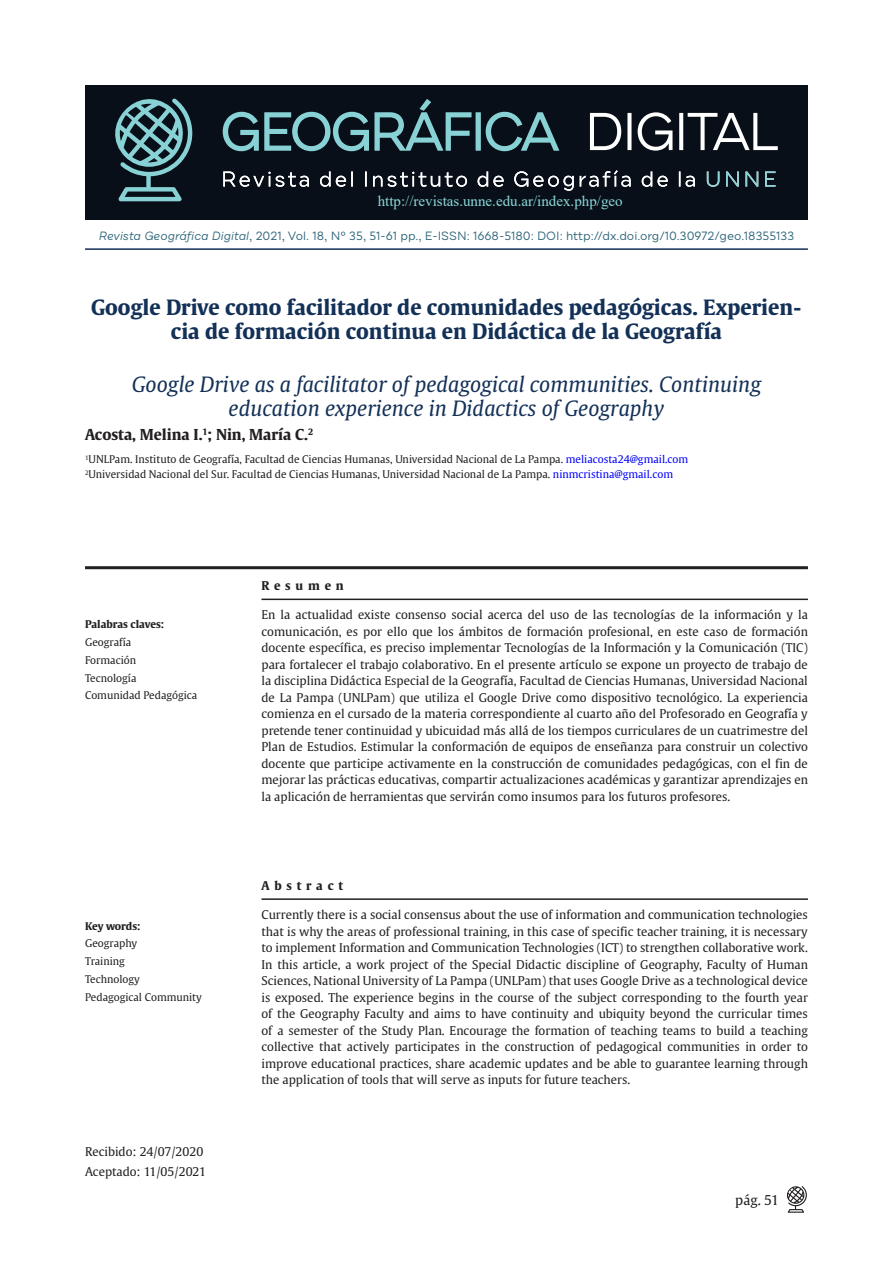
<style>
.page{position:relative;width:893px;height:1263px;background:#fff}
.page>*{position:absolute;margin:0;border:0;box-sizing:border-box;transform-origin:0 0}
.TiruloOriginal{font:700 21px/24px "Gulliver";color:#133057;text-align:center}
.TiruloTraducido{font:italic 21px/24px "Gulliver";color:#133057;text-align:center}
.t1{font:15px "Times New Roman";color:#89d9da}
.Autores{font:700 15px "Gulliver";color:#231f20}
.t2{font:13.5px "Gulliver";color:#231f20}
.Resumen_Abstract{font:12px/16.5px "Gulliver";color:#231f20;text-align:justify}
.t3{font:12px "Draft B";color:#30667b}
.Historial{font:12px "Gulliver";color:#231f20}
.Resumen_AbstractT{font:700 12px "Gulliver";letter-spacing:.4em;color:#231f20}
.PieAutor{font:10.5px "Gulliver";color:#231f20}
.Pclave_Keys{font:10.5px "Gulliver";color:#231f20}
.Pclave_Keys-2{font:700 10.5px "Gulliver";color:#231f20}
.s1{font-style:italic}
.s2{color:#00f}
</style>
<div class="page">
<div style="left:85px;top:85px;width:723px;height:134px;background:#090f18"></div>
<svg style="left:115px;top:98px;width:77px;height:103px"></svg>
<svg style="left:223px;top:99px;width:336px;height:52px"></svg>
<svg style="left:590px;top:112px;width:188px;height:39px"></svg>
<svg style="left:223px;top:170px;width:472px;height:21px"></svg>
<svg style="left:707px;top:171px;width:68px;height:16px"></svg>
<svg style="left:787px;top:1186px;width:20px;height:27px"></svg>
<hr style="left:261px;top:599px;width:547px;height:1px;background:#231f20">
<hr style="left:261px;top:898px;width:547px;height:2px;background:#231f20">
<hr style="left:85px;top:248px;width:723px;height:2px;background:#133057">
<hr style="left:85px;top:566px;width:723px;height:3px;background:#212121">
<p class="t1" style="left:378px;top:191px;width:246px">http://revistas.unne.edu.ar/index.php/geo</p>
<p class="t3" style="left:99px;top:228px;width:697px"><span class="s1">Revista Geográfica Digital</span>, 2021, Vol. 18, Nº 35, 51-61 pp., E-ISSN: 1668-5180: DOI: http://dx.doi.org/10.30972/geo.18355133</p>
<p class="TiruloOriginal" style="left:91px;top:294px;width:712px">Google Drive como facilitador de comunidades pedagógicas. Experien&shy;cia de formación continua en Didáctica de la Geografía</p>
<p class="TiruloTraducido" style="left:132px;top:372px;width:631px">Google Drive as a facilitator of pedagogical communities. Continuing education experience in Didactics of Geography</p>
<p class="Autores" style="left:85px;top:425px;width:230px">Acosta, Melina I.<sup>1</sup>; Nin, María C.<sup>2</sup></p>
<p class="PieAutor" style="left:85px;top:453px;width:605px"><sup>1</sup>UNLPam. Instituto de Geografía, Facultad de Ciencias Humanas, Universidad Nacional de La Pampa. <span class="s2">meliacosta24@gmail.com</span></p>
<p class="PieAutor" style="left:85px;top:468px;width:590px"><sup>2</sup>Universidad Nacional del Sur. Facultad de Ciencias Humanas, Universidad Nacional de La Pampa. <span class="s2">ninmcristina@gmail.com</span></p>
<p class="Pclave_Keys-2" style="left:85px;top:618px;width:81px">Palabras claves:</p>
<p class="Pclave_Keys" style="left:85px;top:636px;width:48px">Geografía</p>
<p class="Pclave_Keys" style="left:85px;top:654px;width:53px">Formación</p>
<p class="Pclave_Keys" style="left:85px;top:671px;width:53px">Tecnología</p>
<p class="Pclave_Keys" style="left:85px;top:689px;width:114px">Comunidad Pedagógica</p>
<p class="Pclave_Keys-2" style="left:85px;top:919px;width:57px">Key words:</p>
<p class="Pclave_Keys" style="left:85px;top:937px;width:54px">Geography</p>
<p class="Pclave_Keys" style="left:85px;top:955px;width:41px">Training</p>
<p class="Pclave_Keys" style="left:85px;top:973px;width:56px">Technology</p>
<p class="Pclave_Keys" style="left:85px;top:990px;width:118px">Pedagogical Community</p>
<p class="Historial" style="left:85px;top:1144px;width:120px">Recibido: 24/07/2020</p>
<p class="Historial" style="left:85px;top:1164px;width:122px">Aceptado: 11/05/2021</p>
<p class="Resumen_AbstractT" style="left:261px;top:578px;width:84px">Resumen</p>
<p class="Resumen_Abstract" style="left:261px;top:607px;width:548px">En la actualidad existe consenso social acerca del uso de las tecnologías de la información y la comunicación, es por ello que los ámbitos de formación profesional, en este caso de formación docente específica, es preciso implementar Tecnologías de la Información y la Comunicación (TIC) para fortalecer el trabajo colaborativo. En el presente artículo se expone un proyecto de trabajo de la disciplina Didáctica Especial de la Geografía, Facultad de Ciencias Humanas, Universidad Nacional de La Pampa (UNLPam) que utiliza el Google Drive como dispositivo tecnológico. La experiencia comienza en el cursado de la materia correspondiente al cuarto año del Profesorado en Geografía y pretende tener continuidad y ubicuidad más allá de los tiempos curriculares de un cuatrimestre del Plan de Estudios. Estimular la conformación de equipos de enseñanza para construir un colectivo docente que participe activamente en la construcción de comunidades pedagógicas, con el fin de mejorar las prácticas educativas, compartir actualizaciones académicas y garantizar aprendizajes en la aplicación de herramientas que servirán como insumos para los futuros profesores.</p>
<p class="Resumen_AbstractT" style="left:261px;top:878px;width:83px">Abstract</p>
<p class="Resumen_Abstract" style="left:261px;top:906px;width:548px">Currently there is a social consensus about the use of information and communication technologies that is why the areas of professional training, in this case of specific teacher training, it is necessary to implement Information and Communication Technologies (ICT) to strengthen collaborative work.<br>In this article, a work project of the Special Didactic discipline of Geography, Faculty of Human Sciences, National University of La Pampa (UNLPam) that uses Google Drive as a technological device is exposed. The experience begins in the course of the subject corresponding to the fourth year of the Geography Faculty and aims to have continuity and ubiquity beyond the curricular times of a semester of the Study Plan. Encourage the formation of teaching teams to build a teaching collective that actively participates in the construction of pedagogical communities in order to improve educational practices, share academic updates and be able to guarantee learning through the application of tools that will serve as inputs for future teachers.</p>
<p class="t2" style="left:735px;top:1191px;width:45px">pág. 51</p>
</div>
